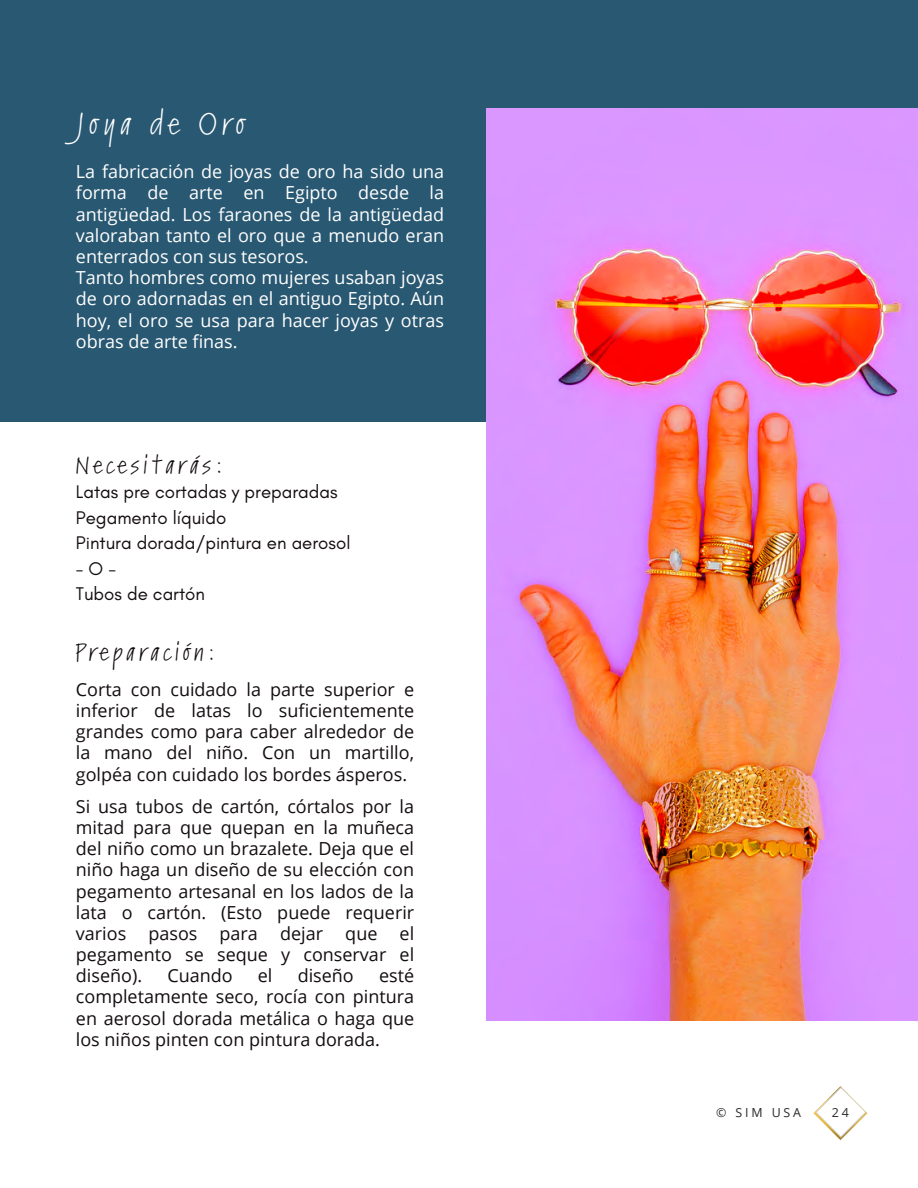
<style>
.page{position:relative;width:918px;height:1188px;background:#fff}
.page>*{position:absolute;margin:0;border:0;box-sizing:border-box;transform-origin:0 0}
.t1{font:30px "Kremlin Pro";letter-spacing:.2em;color:#fff}
.t2{font:24px "Kremlin Pro";letter-spacing:.2em;color:#130d0f}
.t3{font:18.6px "Glacial Indifference";color:#130d0f}
.t4{font:18px/21.1px "Open Sans";color:#130d0f;text-align:justify}
.t5{font:18px/21.1px "Open Sans";color:#fff;text-align:justify}
.t6{font:12.45px "Open Sans";letter-spacing:.23em;color:#2a2a2a}
</style>
<div class="page">
<div style="left:0;top:0;width:918px;height:421px;background:#295872"></div>
<img style="left:487px;top:109px;width:431px;height:912px">
<img style="left:813px;top:1086px;width:55px;height:54px">
<p class="t1" style="left:76px;top:102px;width:170px">Joya de Oro</p>
<p class="t5" style="left:76px;top:161px;width:370px">La fabricación de joyas de oro ha sido una forma de arte en Egipto desde la antigüedad. Los faraones de la antigüedad valoraban tanto el oro que a menudo eran enterrados con sus tesoros.</p>
<p class="t5" style="left:76px;top:267px;width:370px">Tanto hombres como mujeres usaban joyas de oro adornadas en el antiguo Egipto. Aún hoy, el oro se usa para hacer joyas y otras obras de arte finas.</p>
<p class="t2" style="left:76px;top:448px;width:148px">Necesitarás:</p>
<p class="t3" style="left:76px;top:481px;width:263px">Latas pre cortadas y preparadas</p>
<p class="t3" style="left:76px;top:506px;width:152px">Pegamento líquido</p>
<p class="t3" style="left:76px;top:531px;width:276px">Pintura dorada/pintura en aerosol</p>
<p class="t3" style="left:76px;top:557px;width:42px">- O -</p>
<p class="t3" style="left:76px;top:582px;width:131px">Tubos de cartón</p>
<p class="t2" style="left:76px;top:634px;width:141px">Preparación:</p>
<p class="t4" style="left:76px;top:678px;width:340px">Corta con cuidado la parte superior e inferior de latas lo suficientemente grandes como para caber alrededor de la mano del niño. Con un martillo, golpéa con cuidado los bordes ásperos.</p>
<p class="t4" style="left:76px;top:795px;width:340px">Si usa tubos de cartón, córtalos por la mitad para que quepan en la muñeca del niño como un brazalete. Deja que el niño haga un diseño de su elección con pegamento artesanal en los lados de la lata o cartón. (Esto puede requerir varios pasos para dejar que el pegamento se seque y conservar el diseño).</p>
<p class="t4" style="left:76px;top:965px;width:340px;text-indent:303px">esté completamente seco, rocía con pintura en aerosol dorada metálica o haga que los niños pinten con pintura dorada.</p>
<p class="t4" style="left:167px;top:965px;width:67px">Cuando</p>
<p class="t4" style="left:258px;top:965px;width:16px">el</p>
<p class="t4" style="left:298px;top:965px;width:58px">diseño</p>
<p class="t6" style="left:716px;top:1104px;width:86px">© SIM USA</p>
<p class="t6" style="left:832px;top:1104px;width:19px">24</p>
</div>
